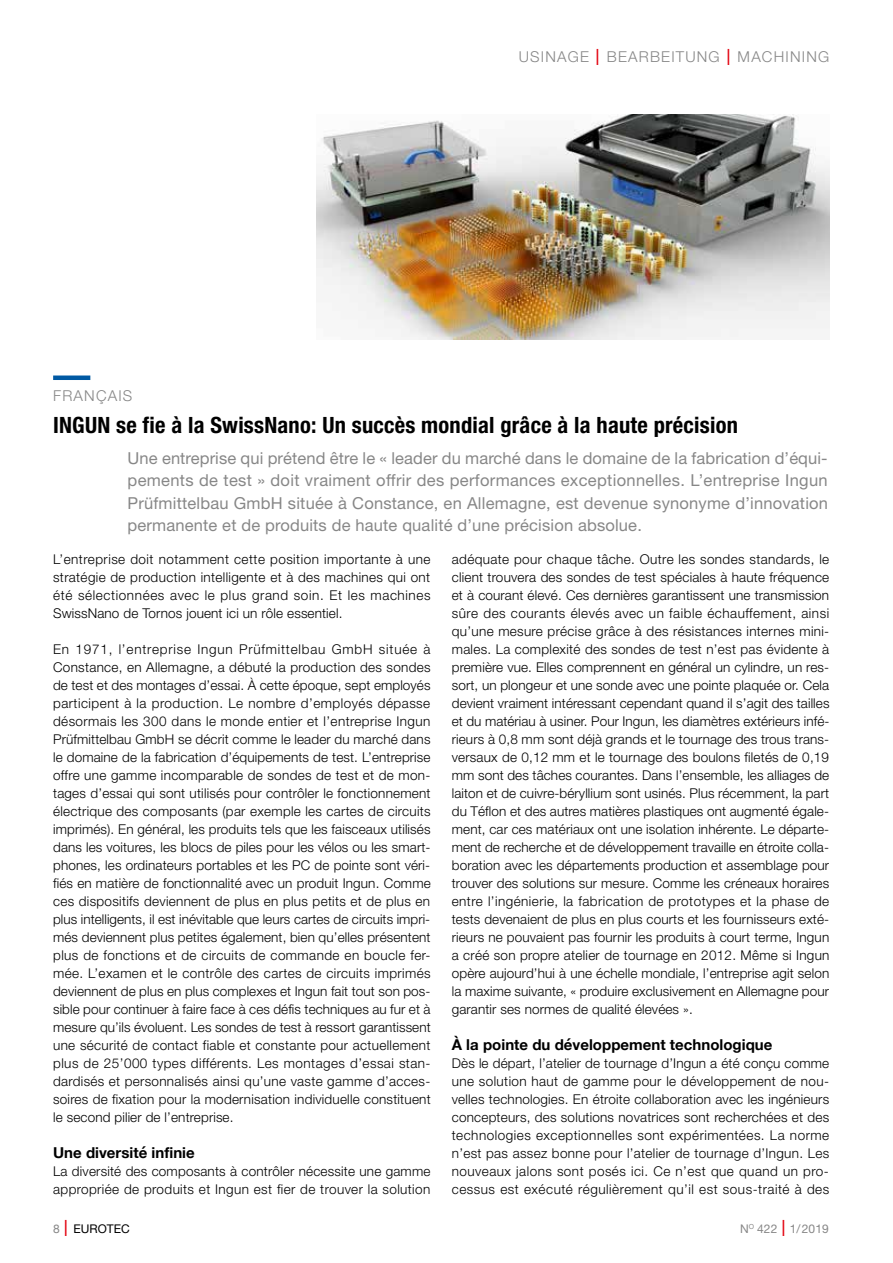
<style>
.page{position:relative;width:893px;height:1263px;background:#fff}
.page>*{position:absolute;margin:0;border:0;box-sizing:border-box;transform-origin:0 0}
.t1{font:700 condensed 22.5px "Helvetica Neue";letter-spacing:.01em;color:#000}
.t2{font:16.5px/22.5px "Helvetica Neue";letter-spacing:.01em;color:#878787;text-align:justify}
.t3{font:700 15px "Helvetica Neue";color:#000}
.t4{font:300 15px "Helvetica Neue";letter-spacing:.08em;color:#878787}
.t5{font:300 13.5px/18px "Helvetica Neue";letter-spacing:.015em;color:#000;text-align:justify}
.t6{font:12px "Helvetica Neue";color:#878787}
.t7{font:12px "Helvetica Neue";color:#000}
.s1{font-stretch:condensed;font-size:22.5px;color:#e30613}
.s2{color:#878787}
.s3{font-weight:300;font-stretch:condensed;font-size:22.5px;color:#e30613}
</style>
<div class="page">
<img style="left:317px;top:114px;width:512px;height:225px">
<div style="left:53px;top:375px;width:37px;height:5px;background:#0059a3"></div>
<p class="t4" style="left:519px;top:47px;width:312px">USINAGE <span class="s1">I</span> BEARBEITUNG <span class="s1">I</span> MACHINING</p>
<p class="t4" style="left:53px;top:387px;width:81px">FRANÇAIS</p>
<h1 class="t1" style="left:53px;top:412px;width:686px">INGUN se fie à la SwissNano: Un succès mondial grâce à la haute précision</h1>
<p class="t2" style="left:128px;top:446px;width:702px">Une entreprise qui prétend être le « leader du marché dans le domaine de la fabrication d’équi&shy;pements de test » doit vraiment offrir des performances exceptionnelles. L’entreprise Ingun Prüfmittelbau GmbH située à Constance, en Allemagne, est devenue synonyme d’innovation permanente et de produits de haute qualité d’une précision absolue.</p>
<p class="t5" style="left:53px;top:550px;width:379px">L’entreprise doit notamment cette position importante à une stratégie de production intelligente et à des machines qui ont été sélectionnées avec le plus grand soin. Et les machines SwissNano de Tornos jouent ici un rôle essentiel.</p>
<p class="t5" style="left:53px;top:640px;width:379px">En 1971, l’entreprise Ingun Prüfmittelbau GmbH située à Constance, en Allemagne, a débuté la production des sondes de test et des montages d’essai. À cette époque, sept employés participent à la production. Le nombre d’employés dépasse désormais les 300 dans le monde entier et l’entreprise Ingun Prüfmittelbau GmbH se décrit comme le leader du marché dans le domaine de la fabrication d’équipements de test. L’entreprise offre une gamme incomparable de sondes de test et de mon&shy;tages d’essai qui sont utilisés pour contrôler le fonctionnement électrique des composants (par exemple les cartes de circuits imprimés). En général, les produits tels que les faisceaux utilisés dans les voitures, les blocs de piles pour les vélos ou les smart&shy;phones, les ordinateurs portables et les PC de pointe sont véri&shy;fiés en matière de fonctionnalité avec un produit Ingun. Comme ces dispositifs deviennent de plus en plus petits et de plus en plus intelligents, il est inévitable que leurs cartes de circuits impri&shy;més deviennent plus petites également, bien qu’elles présentent plus de fonctions et de circuits de commande en boucle fer&shy;mée. L’examen et le contrôle des cartes de circuits imprimés deviennent de plus en plus complexes et Ingun fait tout son pos&shy;sible pour continuer à faire face à ces défis techniques au fur et à mesure qu’ils évoluent. Les sondes de test à ressort garantissent une sécurité de contact fiable et constante pour actuellement plus de 25’000 types différents. Les montages d’essai stan&shy;dardisés et personnalisés ainsi qu’une vaste gamme d’acces&shy;soires de fixation pour la modernisation individuelle constituent le second pilier de l’entreprise.</p>
<p class="t3" style="left:53px;top:1141px;width:143px">Une diversité infinie</p>
<p class="t5" style="left:53px;top:1162px;width:379px">La diversité des composants à contrôler nécessite une gamme appropriée de produits et Ingun est fier de trouver la solution</p>
<p class="t5" style="left:452px;top:550px;width:379px">adéquate pour chaque tâche. Outre les sondes standards, le client trouvera des sondes de test spéciales à haute fréquence et à courant élevé. Ces dernières garantissent une transmission sûre des courants élevés avec un faible échauffement, ainsi qu’une mesure précise grâce à des résistances internes mini&shy;males. La complexité des sondes de test n’est pas évidente à première vue. Elles comprennent en général un cylindre, un res&shy;sort, un plongeur et une sonde avec une pointe plaquée or. Cela devient vraiment intéressant cependant quand il s’agit des tailles et du matériau à usiner. Pour Ingun, les diamètres extérieurs infé&shy;rieurs à 0,8 mm sont déjà grands et le tournage des trous trans&shy;versaux de 0,12 mm et le tournage des boulons filetés de 0,19 mm sont des tâches courantes. Dans l’ensemble, les alliages de laiton et de cuivre-béryllium sont usinés. Plus récemment, la part du Téflon et des autres matières plastiques ont augmenté égale&shy;ment, car ces matériaux ont une isolation inhérente. Le départe&shy;ment de recherche et de développement travaille en étroite colla&shy;boration avec les départements production et assemblage pour trouver des solutions sur mesure. Comme les créneaux horaires entre l’ingénierie, la fabrication de prototypes et la phase de tests devenaient de plus en plus courts et les fournisseurs exté&shy;rieurs ne pouvaient pas fournir les produits à court terme, Ingun a créé son propre atelier de tournage en 2012. Même si Ingun opère aujourd’hui à une échelle mondiale, l’entreprise agit selon la maxime suivante, « produire exclusivement en Allemagne pour garantir ses normes de qualité élevées ».</p>
<p class="t3" style="left:452px;top:1033px;width:322px">À la pointe du développement technologique</p>
<p class="t5" style="left:452px;top:1054px;width:379px">Dès le départ, l’atelier de tournage d’Ingun a été conçu comme une solution haut de gamme pour le développement de nou&shy;velles technologies. En étroite collaboration avec les ingénieurs concepteurs, des solutions novatrices sont recherchées et des technologies exceptionnelles sont expérimentées. La norme n’est pas assez bonne pour l’atelier de tournage d’Ingun. Les nouveaux jalons sont posés ici. Ce n’est que quand un pro&shy;cessus est exécuté régulièrement qu’il est sous-traité à des</p>
<p class="t7" style="left:53px;top:1221px;width:78px"><span class="s2">8</span> <span class="s3">I</span> EUROTEC</p>
<p class="t6" style="left:740px;top:1221px;width:90px">N<sup>O</sup> 422 <span class="s3">I</span> 1/2019</p>
</div>
